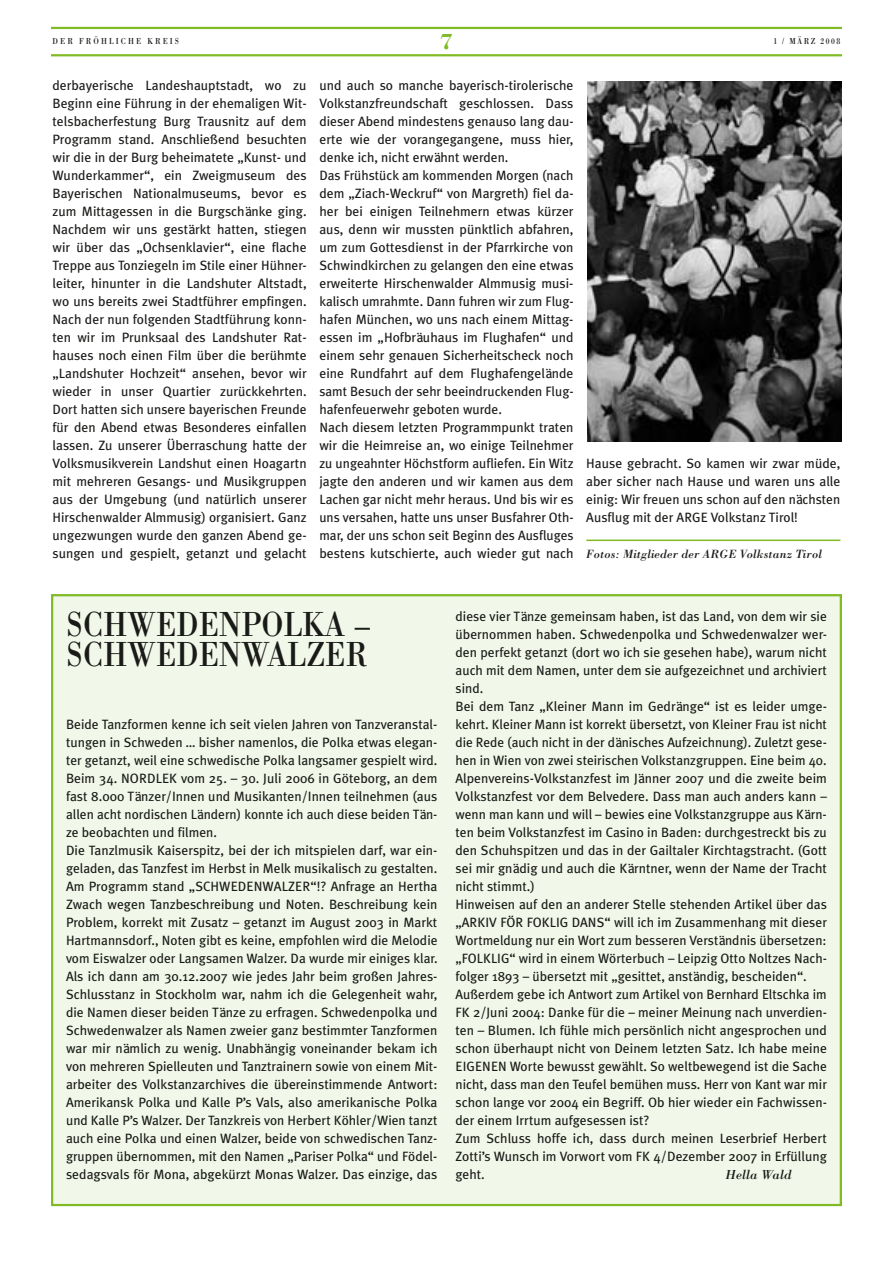
<style>
.page{position:relative;width:893px;height:1263px;background:#fff}
.page>*{position:absolute;margin:0;border:0;box-sizing:border-box;transform-origin:0 0}
.t1{font:36px/30px "Bodoni";color:#1a1a18;scale:.85 1}
.t2{font:700 22.5px "Bodoni";color:#80bb25}
.t3{font:13.5px/18px "Meta Plus";color:#1a1a18}
.t4{font:italic 13.5px "Bodoni";letter-spacing:.01em;color:#1a1a18}
.t5{font:italic 12.3px "Bodoni";letter-spacing:.01em;color:#1a1a18}
.t6{font:9px "Bodoni";letter-spacing:.275em;color:#1a1a18;scale:.85 1}
.t7{font:9px "Bodoni";letter-spacing:.2em;color:#1a1a18;scale:.85 1}
</style>
<div class="page">
<hr style="left:51px;top:54px;width:791px;height:2px;background:#80bb25">
<hr style="left:51px;top:27px;width:791px;height:2px;background:#80bb25">
<hr style="left:586px;top:539px;width:254px;height:2px;background:#80bb25">
<img style="left:587px;top:81px;width:255px;height:360px">
<div style="left:52px;top:595px;width:789px;height:610px;background:#f2f8e9"></div>
<p class="t6" style="left:53px;top:36px;width:151px">DER FRÖHLICHE KREIS</p>
<h2 class="t2" style="left:440px;top:28px;width:15px">7</h2>
<p class="t7" style="left:773px;top:36px;width:80px">1 / MÄRZ 2008</p>
<p class="t3" style="left:53px;top:76px;width:256px;text-align:justify">derbayerische Landeshauptstadt, wo zu Beginn eine Führung in der ehemaligen Wit&shy;telsbacherfestung Burg Trausnitz auf dem Programm stand. Anschließend besuchten wir die in der Burg beheimatete „Kunst- und Wunderkammer“, ein Zweigmuseum des Bayerischen Nationalmuseums, bevor es zum Mittagessen in die Burgschänke ging.<br>Nachdem wir uns gestärkt hatten, stiegen wir über das „Ochsenklavier“, eine flache Treppe aus Tonziegeln im Stile einer Hühner&shy;leiter, hinunter in die Landshuter Altstadt, wo uns bereits zwei Stadtführer empfingen.<br>Nach der nun folgenden Stadtführung konn&shy;ten wir im Prunksaal des Landshuter Rat&shy;hauses noch einen Film über die berühmte „Landshuter Hochzeit“ ansehen, bevor wir wieder in unser Quartier zurückkehrten.<br>Dort hatten sich unsere bayerischen Freunde für den Abend etwas Besonderes einfallen lassen. Zu unserer Überraschung hatte der Volksmusikverein Landshut einen Hoagartn mit mehreren Gesangs- und Musikgruppen aus der Umgebung (und natürlich unserer Hirschenwalder Almmusig) organisiert. Ganz ungezwungen wurde den ganzen Abend ge&shy;sungen und gespielt, getanzt und gelacht</p>
<p class="t3" style="left:319px;top:76px;width:256px">und auch so manche bayerisch-tirolerische Volkstanzfreundschaft geschlossen. Dass dieser Abend mindestens genauso lang dau&shy;erte wie der vorangegangene, muss hier, denke ich, nicht erwähnt werden.<br>Das Frühstück am kommenden Morgen (nach dem „Ziach-Weckruf“ von Margreth) fiel da&shy;her bei einigen Teilnehmern etwas kürzer aus, denn wir mussten pünktlich abfahren, um zum Gottesdienst in der Pfarrkirche von Schwindkirchen zu gelangen den eine etwas erweiterte Hirschenwalder Almmusig musi&shy;kalisch umrahmte. Dann fuhren wir zum Flug&shy;hafen München, wo uns nach einem Mittag&shy;essen im „Hofbräuhaus im Flughafen“ und einem sehr genauen Sicherheitscheck noch eine Rundfahrt auf dem Flughafengelände samt Besuch der sehr beeindruckenden Flug&shy;hafenfeuerwehr geboten wurde.<br>Nach diesem letzten Programmpunkt traten wir die Heimreise an, wo einige Teilnehmer zu ungeahnter Höchstform aufliefen. Ein Witz jagte den anderen und wir kamen aus dem Lachen gar nicht mehr heraus. Und bis wir es uns versahen, hatte uns unser Busfahrer Oth&shy;mar, der uns schon seit Beginn des Ausfluges bestens kutschierte, auch wieder gut nach</p>
<p class="t3" style="left:586px;top:454px;width:256px;text-align:justify">Hause gebracht. So kamen wir zwar müde, aber sicher nach Hause und waren uns alle einig: Wir freuen uns schon auf den nächsten Ausflug mit der ARGE Volkstanz Tirol!</p>
<p class="t5" style="left:586px;top:547px;width:237px">Fotos: Mitglieder der ARGE Volkstanz Tirol</p>
<h1 class="t1" style="left:66px;top:609px;width:359px">SCHWEDENPOLKA –<br>SCHWEDENWALZER</h1>
<p class="t3" style="left:66px;top:715px;width:373px">Beide Tanzformen kenne ich seit vielen Jahren von Tanzveranstal&shy;tungen in Schweden … bisher namenlos, die Polka etwas elegan&shy;ter getanzt, weil eine schwedische Polka langsamer gespielt wird.<br>Beim 34. NORDLEK vom 25. – 30. Juli 2006 in Göteborg, an dem fast 8.000 Tänzer/Innen und Musikanten/Innen teilnehmen (aus allen acht nordischen Ländern) konnte ich auch diese beiden Tän&shy;ze beobachten und filmen.<br>Die Tanzlmusik Kaiserspitz, bei der ich mitspielen darf, war ein&shy;geladen, das Tanzfest im Herbst in Melk musikalisch zu gestalten.<br>Am Programm stand „SCHWEDENWALZER“!? Anfrage an Hertha Zwach wegen Tanzbeschreibung und Noten. Beschreibung kein Problem, korrekt mit Zusatz – getanzt im August 2003 in Markt Hartmannsdorf., Noten gibt es keine, empfohlen wird die Melodie vom Eiswalzer oder Langsamen Walzer. Da wurde mir einiges klar.<br>Als ich dann am 30.12.2007 wie jedes Jahr beim großen Jahres-Schlusstanz in Stockholm war, nahm ich die Gelegenheit wahr, die Namen dieser beiden Tänze zu erfragen. Schwedenpolka und Schwedenwalzer als Namen zweier ganz bestimmter Tanzformen war mir nämlich zu wenig. Unabhängig voneinander bekam ich von mehreren Spielleuten und Tanztrainern sowie von einem Mit&shy;arbeiter des Volkstanzarchives die übereinstimmende Antwort:<br>Amerikansk Polka und Kalle P’s Vals, also amerikanische Polka und Kalle P’s Walzer. Der Tanzkreis von Herbert Köhler/Wien tanzt auch eine Polka und einen Walzer, beide von schwedischen Tanz&shy;gruppen übernommen, mit den Namen „Pariser Polka“ und Födel&shy;sedagsvals för Mona, abgekürzt Monas Walzer. Das einzige, das</p>
<p class="t3" style="left:455px;top:607px;width:373px">diese vier Tänze gemeinsam haben, ist das Land, von dem wir sie übernommen haben. Schwedenpolka und Schwedenwalzer wer&shy;den perfekt getanzt (dort wo ich sie gesehen habe), warum nicht auch mit dem Namen, unter dem sie aufgezeichnet und archiviert sind.<br>Bei dem Tanz „Kleiner Mann im Gedränge“ ist es leider umge&shy;kehrt. Kleiner Mann ist korrekt übersetzt, von Kleiner Frau ist nicht die Rede (auch nicht in der dänisches Aufzeichnung). Zuletzt gese&shy;hen in Wien von zwei steirischen Volkstanzgruppen. Eine beim 40.<br>Alpenvereins-Volkstanzfest im Jänner 2007 und die zweite beim Volkstanzfest vor dem Belvedere. Dass man auch anders kann – wenn man kann und will – bewies eine Volkstanzgruppe aus Kärn&shy;ten beim Volkstanzfest im Casino in Baden: durchgestreckt bis zu den Schuhspitzen und das in der Gailtaler Kirchtagstracht. (Gott sei mir gnädig und auch die Kärntner, wenn der Name der Tracht nicht stimmt.)<br>Hinweisen auf den an anderer Stelle stehenden Artikel über das „ARKIV FÖR FOKLIG DANS“ will ich im Zusammenhang mit dieser Wortmeldung nur ein Wort zum besseren Verständnis übersetzen: „FOLKLIG“ wird in einem Wörterbuch – Leipzig Otto Noltzes Nach&shy;folger 1893 – übersetzt mit „gesittet, anständig, bescheiden“.<br>Außerdem gebe ich Antwort zum Artikel von Bernhard Eltschka im FK 2/Juni 2004: Danke für die – meiner Meinung nach unverdien&shy;ten – Blumen. Ich fühle mich persönlich nicht angesprochen und schon überhaupt nicht von Deinem letzten Satz. Ich habe meine EIGENEN Worte bewusst gewählt. So weltbewegend ist die Sache nicht, dass man den Teufel bemühen muss. Herr von Kant war mir schon lange vor 2004 ein Begriff. Ob hier wieder ein Fachwissen&shy;der einem Irrtum aufgesessen ist?<br>Zum Schluss hoffe ich, dass durch meinen Leserbrief Herbert Zotti’s Wunsch im Vorwort vom FK 4/Dezember 2007 in Erfüllung geht.</p>
<p class="t4" style="left:725px;top:1166px;width:68px">Hella Wald</p>
</div>
